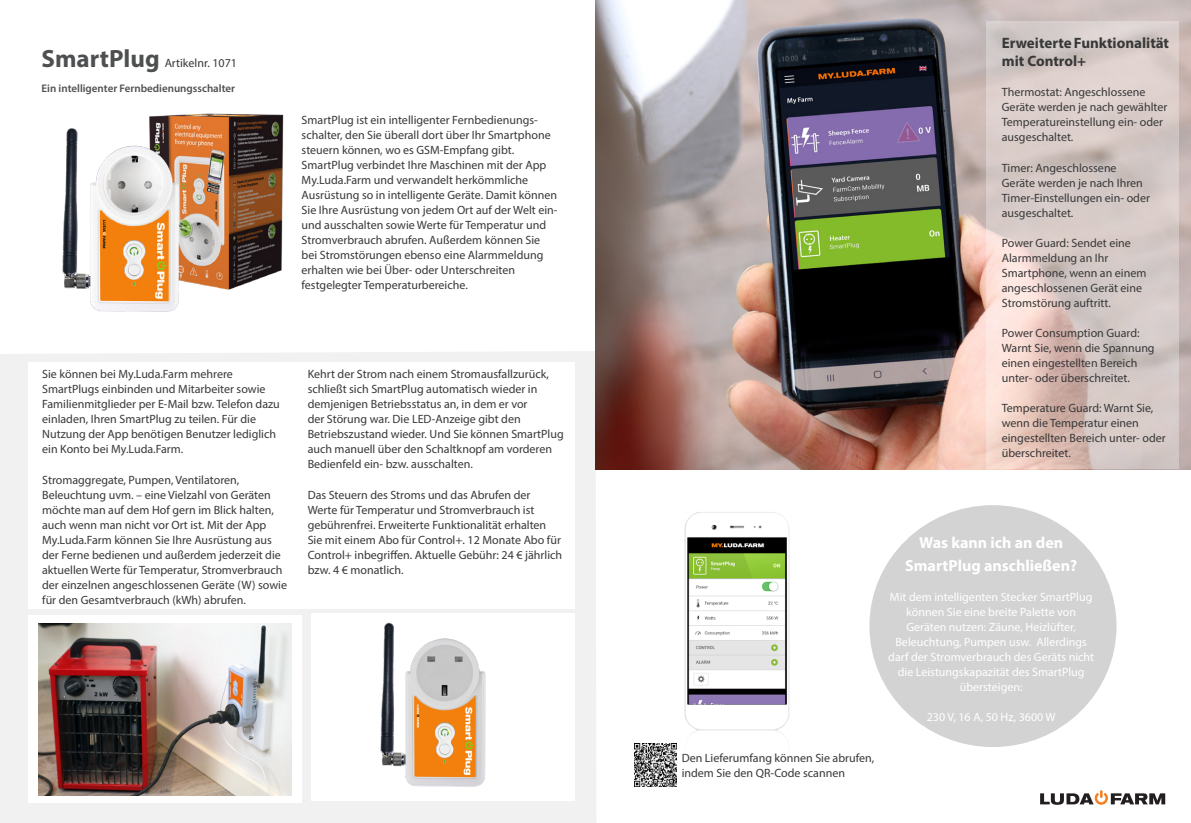
<style>
.page{position:relative;width:1191px;height:823px;background:#fff}
.page>*{position:absolute;margin:0;border:0;box-sizing:border-box;transform-origin:0 0}
.t1{font:700 16px "Myriad Pro";color:#fff}
.t2{font:700 15px/18px "Myriad Pro";color:#383839}
.t3{font:12px/15px "Myriad Pro";color:#383839}
.t4{font:12px/15px "Myriad Pro";color:#fff;text-align:center}
.t5{font:600 11px "Myriad Pro";color:#4e4f50}
.s1{font-weight:700;font-size:25px;color:#4e4f50}
</style>
<div class="page">
<img style="left:62px;top:113px;width:222px;height:199px">
<div style="left:0;top:351px;width:596px;height:471px;background:#f1f1f1"></div>
<div style="left:29px;top:361px;width:546px;height:247px;background:#fff"></div>
<img style="left:595px;top:0;width:595px;height:468px">
<svg style="left:1040px;top:790px;width:125px;height:14px"></svg>
<svg style="left:986px;top:22px;width:192px;height:446px;background:#d9cac6"></svg>
<img style="left:684px;top:512px;width:106px;height:221px">
<div style="left:869px;top:505px;width:247px;height:241px;background:#d1d1d1;border-radius:50%"></div>
<img style="left:634px;top:743px;width:43px;height:42px">
<div style="left:29px;top:615px;width:273px;height:187px;background:#fff"></div>
<img style="left:39px;top:623px;width:253px;height:172px">
<div style="left:311px;top:613px;width:264px;height:187px;background:#fff"></div>
<img style="left:380px;top:622px;width:106px;height:165px">
<p class="t3" style="left:42px;top:55px;width:197px"><span class="s1">SmartPlug</span> Artikelnr. 1071</p>
<p class="t5" style="left:42px;top:81px;width:195px">Ein intelligenter Fernbedienungsschalter</p>
<p class="t3" style="left:302px;top:112px;width:257px">SmartPlug ist ein intelligenter Fernbedienungs&shy;schalter, den Sie überall dort über Ihr Smartphone steuern können, wo es GSM-Empfang gibt.<br>SmartPlug verbindet Ihre Maschinen mit der App My.Luda.Farm und verwandelt herkömmliche Ausrüstung so in intelligente Geräte. Damit können Sie Ihre Ausrüstung von jedem Ort auf der Welt ein&shy;und ausschalten sowie Werte für Temperatur und Stromverbrauch abrufen. Außerdem können Sie bei Stromstörungen ebenso eine Alarmmeldung erhalten wie bei Über- oder Unterschreiten festgelegter Temperaturbereiche.</p>
<p class="t3" style="left:42px;top:366px;width:239px">Sie können bei My.Luda.Farm mehrere SmartPlugs einbinden und Mitarbeiter sowie Familienmitglieder per E-Mail bzw. Telefon dazu einladen, Ihren SmartPlug zu teilen. Für die Nutzung der App benötigen Benutzer lediglich</p>
<p class="t3" style="left:42px;top:441px;width:143px">ein Konto bei My.Luda.Farm.</p>
<p class="t3" style="left:42px;top:471px;width:246px">Stromaggregate, Pumpen, Ventilatoren, Beleuchtung uvm. – eine Vielzahl von Geräten möchte man auf dem Hof gern im Blick halten, auch wenn man nicht vor Ort ist. Mit der App My.Luda.Farm können Sie Ihre Ausrüstung aus der Ferne bedienen und außerdem jederzeit die aktuellen Werte für Temperatur, Stromverbrauch der einzelnen angeschlossenen Geräte (W) sowie für den Gesamtverbrauch (kWh) abrufen.</p>
<p class="t3" style="left:308px;top:366px;width:258px">Kehrt der Strom nach einem Stromausfallzurück, schließt sich SmartPlug automatisch wieder in demjenigen Betriebsstatus an, in dem er vor<br>der Störung war. Die LED-Anzeige gibt den Betriebszustand wieder. Und Sie können SmartPlug auch manuell über den Schaltknopf am vorderen Bedienfeld ein- bzw. ausschalten.</p>
<p class="t3" style="left:308px;top:486px;width:256px">Das Steuern des Stroms und das Abrufen der Werte für Temperatur und Stromverbrauch ist gebührenfrei. Erweiterte Funktionalität erhalten Sie mit einem Abo für Control+. 12 Monate Abo für Control+ inbegriffen. Aktuelle Gebühr: 24 € jährlich bzw. 4 € monatlich.</p>
<p class="t2" style="left:1001px;top:34px;width:169px">Erweiterte Funktionalität mit Control+</p>
<p class="t3" style="left:1001px;top:85px;width:167px">Thermostat: Angeschlossene<br>Geräte werden je nach gewählter<br>Temperatureinstellung ein- oder ausgeschaltet.</p>
<p class="t3" style="left:1001px;top:160px;width:150px">Timer: Angeschlossene<br>Geräte werden je nach Ihren<br>Timer-Einstellungen ein- oder ausgeschaltet.</p>
<p class="t3" style="left:1001px;top:235px;width:146px">Power Guard: Sendet eine<br>Alarmmeldung an Ihr<br>Smartphone, wenn an einem angeschlossenen Gerät eine<br>Stromstörung auftritt.</p>
<p class="t3" style="left:1001px;top:325px;width:154px">Power Consumption Guard:<br>Warnt Sie, wenn die Spannung einen eingestellten Bereich unter- oder überschreitet.</p>
<p class="t3" style="left:1001px;top:400px;width:165px">Temperature Guard: Warnt Sie, wenn die Temperatur einen eingestellten Bereich unter- oder überschreitet.</p>
<p class="t3" style="left:681px;top:749px;width:194px">Den Lieferumfang können Sie abrufen,</p>
<p class="t3" style="left:681px;top:764px;width:165px">indem Sie den QR-Code scannen</p>
<p class="t1" style="left:919px;top:531px;width:145px">Was kann ich an den</p>
<p class="t1" style="left:905px;top:554px;width:173px">SmartPlug anschließen?</p>
<p class="t4" style="left:888px;top:588px;width:207px">Mit dem intelligenten Stecker SmartPlug können Sie eine breite Palette von Geräten nutzen: Zäune, Heizlüfter, Beleuchtung, Pumpen usw. Allerdings darf der Stromverbrauch des Geräts nicht die Leistungskapazität des SmartPlug übersteigen:</p>
<p class="t4" style="left:926px;top:708px;width:130px">230 V, 16 A, 50 Hz, 3600 W</p>
</div>
